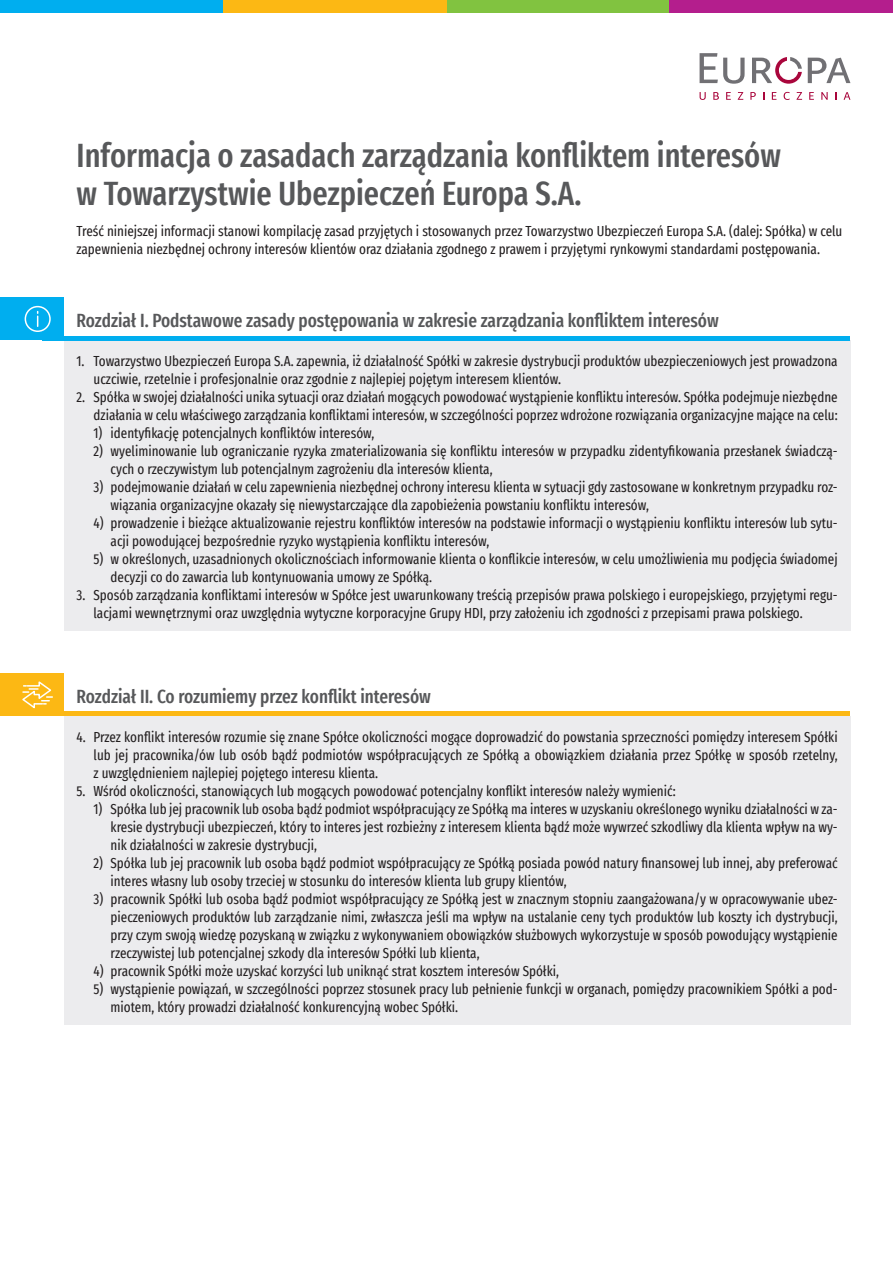
<style>
.page{position:relative;width:893px;height:1263px;background:#fff}
.page>*{position:absolute;margin:0;border:0;box-sizing:border-box;transform-origin:0 0}
.t1{font:500 extra-condensed 33px/38.2px "Fira Sans";color:#57585a}
.t2{font:500 extra-condensed 18.75px "Fira Sans";color:#57585a}
.t3{font:extra-condensed 14.25px/18px "Fira Sans";color:#231f20}
</style>
<div class="page">
<svg style="left:700px;top:53px;width:45px;height:31px"></svg>
<svg style="left:752px;top:57px;width:50px;height:27px"></svg>
<svg style="left:808px;top:58px;width:42px;height:25px"></svg>
<svg style="left:700px;top:92px;width:6px;height:8px"></svg>
<svg style="left:713px;top:92px;width:6px;height:8px"></svg>
<svg style="left:726px;top:92px;width:5px;height:8px"></svg>
<svg style="left:738px;top:92px;width:5px;height:8px"></svg>
<svg style="left:750px;top:92px;width:6px;height:8px"></svg>
<svg style="left:772px;top:92px;width:4px;height:8px"></svg>
<svg style="left:784px;top:92px;width:6px;height:8px"></svg>
<svg style="left:796px;top:92px;width:6px;height:8px"></svg>
<svg style="left:809px;top:92px;width:5px;height:8px"></svg>
<svg style="left:821px;top:92px;width:7px;height:8px"></svg>
<svg style="left:844px;top:92px;width:6px;height:8px"></svg>
<div style="left:446px;top:0;width:224px;height:13px;background:#81c340"></div>
<div style="left:670px;top:0;width:223px;height:13px;background:#b41e8d"></div>
<div style="left:0;top:0;width:223px;height:13px;background:#00aeef"></div>
<div style="left:223px;top:0;width:223px;height:13px;background:#fcb814"></div>
<div style="left:64px;top:340px;width:786px;height:291px;background:#ececee"></div>
<div style="left:64px;top:716px;width:786px;height:309px;background:#ececee"></div>
<div style="left:0;top:298px;width:64px;height:42px;background:#00aeef"></div>
<div style="left:0;top:674px;width:64px;height:42px;background:#fcb814"></div>
<hr style="left:43px;top:336px;width:807px;height:4px;background:#00aeef">
<hr style="left:43px;top:712px;width:807px;height:4px;background:#fcb814">
<svg style="left:22px;top:681px;width:31px;height:28px"></svg>
<svg style="left:24px;top:305px;width:27px;height:27px"></svg>
<h1 class="t1" style="left:77px;top:135px;width:706px">Informacja o zasadach zarządzania konfliktem interesów w Towarzystwie Ubezpieczeń Europa S.A.</h1>
<p class="t3" style="left:77px;top:222px;width:767px">Treść niniejszej informacji stanowi kompilację zasad przyjętych i stosowanych przez Towarzystwo Ubezpieczeń Europa S.A. (dalej: Spółka) w celu zapewnienia niezbędnej ochrony interesów klientów oraz działania zgodnego z prawem i przyjętymi rynkowymi standardami postępowania.</p>
<h2 class="t2" style="left:77px;top:306px;width:644px">Rozdział I. Podstawowe zasady postępowania w zakresie zarządzania konfliktem interesów</h2>
<p class="t3" style="left:94px;top:352px;width:746px;text-indent:-17px">1. Towarzystwo Ubezpieczeń Europa S.A. zapewnia, iż działalność Spółki w zakresie dystrybucji produktów ubezpieczeniowych jest prowadzona uczciwie, rzetelnie i profesjonalnie oraz zgodnie z najlepiej pojętym interesem klientów.</p>
<p class="t3" style="left:77px;top:388px;width:763px;text-align:right">2. Spółka w swojej działalności unika sytuacji oraz działań mogących powodować wystąpienie konfliktu interesów. Spółka podejmuje niezbędne działania w celu właściwego zarządzania konfliktami interesów, w szczególności poprzez wdrożone rozwiązania organizacyjne mające na celu:</p>
<p class="t3" style="left:94px;top:424px;width:282px">1) identyfikację potencjalnych konfliktów interesów,</p>
<p class="t3" style="left:111px;top:442px;width:729px;text-indent:-17px">2) wyeliminowanie lub ograniczanie ryzyka zmaterializowania się konfliktu interesów w przypadku zidentyfikowania przesłanek świadczą&shy;cych o rzeczywistym lub potencjalnym zagrożeniu dla interesów klienta,</p>
<p class="t3" style="left:111px;top:478px;width:729px;text-indent:-17px">3) podejmowanie działań w celu zapewnienia niezbędnej ochrony interesu klienta w sytuacji gdy zastosowane w konkretnym przypadku roz&shy;wiązania organizacyjne okazały się niewystarczające dla zapobieżenia powstaniu konfliktu interesów,</p>
<p class="t3" style="left:111px;top:514px;width:729px;text-indent:-17px">4) prowadzenie i bieżące aktualizowanie rejestru konfliktów interesów na podstawie informacji o wystąpieniu konfliktu interesów lub sytu&shy;acji powodującej bezpośrednie ryzyko wystąpienia konfliktu interesów,</p>
<p class="t3" style="left:111px;top:550px;width:729px;text-indent:-17px">5) w określonych, uzasadnionych okolicznościach informowanie klienta o konflikcie interesów, w celu umożliwienia mu podjęcia świadomej decyzji co do zawarcia lub kontynuowania umowy ze Spółką.</p>
<p class="t3" style="left:94px;top:586px;width:746px;text-indent:-17px">3. Sposób zarządzania konfliktami interesów w Spółce jest uwarunkowany treścią przepisów prawa polskiego i europejskiego, przyjętymi regu&shy;lacjami wewnętrznymi oraz uwzględnia wytyczne korporacyjne Grupy HDI, przy założeniu ich zgodności z przepisami prawa polskiego.</p>
<h2 class="t2" style="left:77px;top:682px;width:356px">Rozdział II. Co rozumiemy przez konflikt interesów</h2>
<p class="t3" style="left:94px;top:728px;width:746px;text-align:justify;text-indent:-17px">4. Przez konflikt interesów rozumie się znane Spółce okoliczności mogące doprowadzić do powstania sprzeczności pomiędzy interesem Spółki lub jej pracownika/ów lub osób bądź podmiotów współpracujących ze Spółką a obowiązkiem działania przez Spółkę w sposób rzetelny, z uwzględnieniem najlepiej pojętego interesu klienta.</p>
<p class="t3" style="left:77px;top:782px;width:601px">5. Wśród okoliczności, stanowiących lub mogących powodować potencjalny konflikt interesów należy wymienić:</p>
<p class="t3" style="left:111px;top:800px;width:729px;text-align:justify;text-indent:-17px">1) Spółka lub jej pracownik lub osoba bądź podmiot współpracujący ze Spółką ma interes w uzyskaniu określonego wyniku działalności w za&shy;kresie dystrybucji ubezpieczeń, który to interes jest rozbieżny z interesem klienta bądź może wywrzeć szkodliwy dla klienta wpływ na wy&shy;nik działalności w zakresie dystrybucji,</p>
<p class="t3" style="left:111px;top:854px;width:729px;text-indent:-17px">2) Spółka lub jej pracownik lub osoba bądź podmiot współpracujący ze Spółką posiada powód natury finansowej lub innej, aby preferować interes własny lub osoby trzeciej w stosunku do interesów klienta lub grupy klientów,</p>
<p class="t3" style="left:111px;top:890px;width:729px;text-align:justify;text-indent:-17px">3) pracownik Spółki lub osoba bądź podmiot współpracujący ze Spółką jest w znacznym stopniu zaangażowana/y w opracowywanie ubez&shy;pieczeniowych produktów lub zarządzanie nimi, zwłaszcza jeśli ma wpływ na ustalanie ceny tych produktów lub koszty ich dystrybucji, przy czym swoją wiedzę pozyskaną w związku z wykonywaniem obowiązków służbowych wykorzystuje w sposób powodujący wystąpienie rzeczywistej lub potencjalnej szkody dla interesów Spółki lub klienta,</p>
<p class="t3" style="left:94px;top:962px;width:467px">4) pracownik Spółki może uzyskać korzyści lub uniknąć strat kosztem interesów Spółki,</p>
<p class="t3" style="left:111px;top:980px;width:729px;text-indent:-17px">5) wystąpienie powiązań, w szczególności poprzez stosunek pracy lub pełnienie funkcji w organach, pomiędzy pracownikiem Spółki a pod&shy;miotem, który prowadzi działalność konkurencyjną wobec Spółki.</p>
</div>
